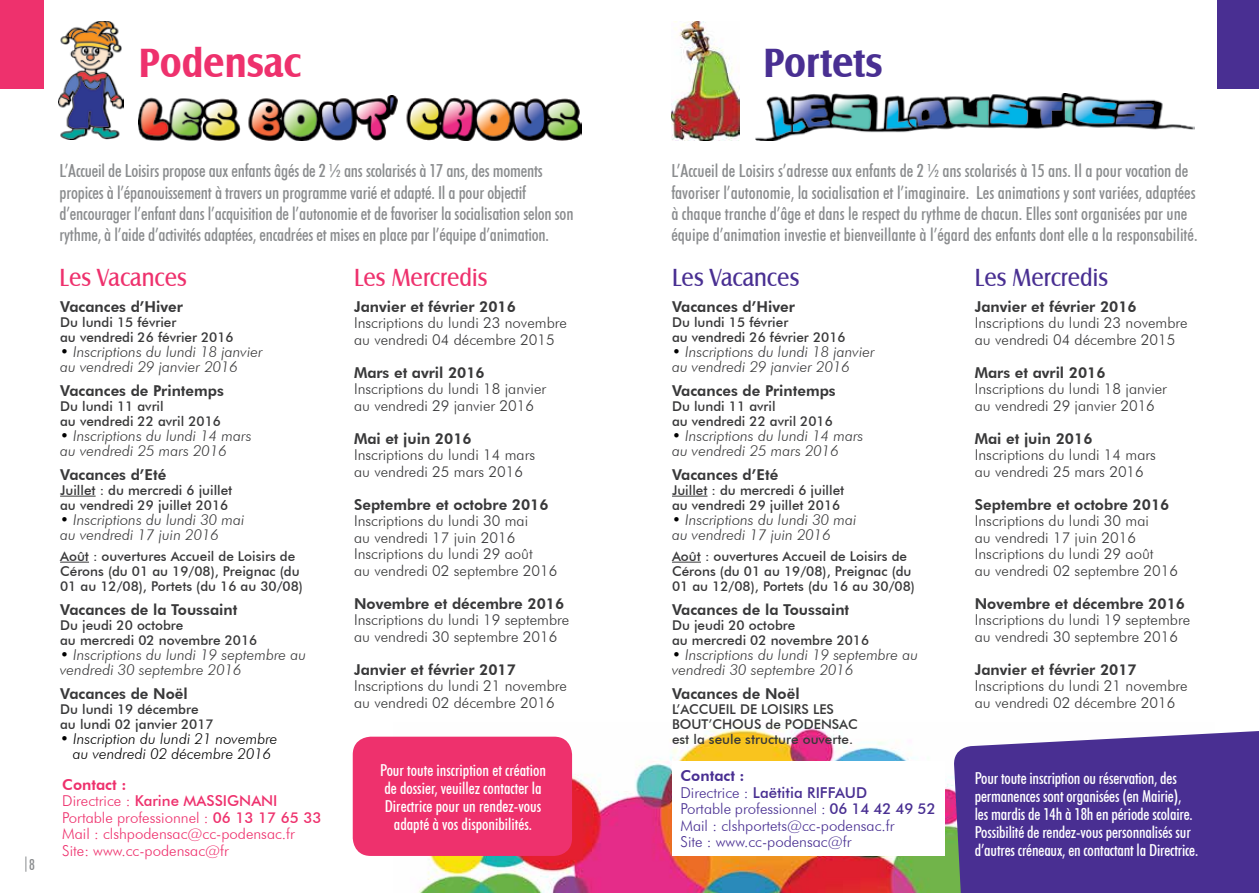
<style>
.page{position:relative;width:1259px;height:893px;background:#fff}
.page>*{position:absolute;margin:0;border:0;box-sizing:border-box;transform-origin:0 0}
.t1{font:700 42px "Castle T";color:#ee316d;scale:.9 1}
.t2{font:700 42px "Castle T";color:#492f92;scale:.9 1}
.t3{font:25.5px "Castle T";color:#ee316d;scale:.9 1}
.t4{font:25.5px "Castle T";color:#492f92;scale:.9 1}
.t5{font:500 condensed 18px/21px "Futura BT";letter-spacing:-.01em;color:#8a8c8e}
.t6{font:500 condensed 16.5px/18px "Futura BT";letter-spacing:-.01em;color:#fff}
.t7{font:300 15px/16.5px "Futura BT";color:#383839}
.t8{font:italic 300 15px/15px "Futura BT";color:#383839}
.t9{font:800 15px "Futura BT";color:#383839}
.t10{font:300 15px/16.5px "Futura BT";color:#ee316d}
.t11{font:300 15px/16.5px "Futura BT";color:#492f92}
.t12{font:italic 300 15px/15px "Futura BT";color:#000;text-align:center}
.t13{font:500 condensed 15px "Futura BT";color:#8a8c8e}
.t14{font:500 13.5px/15px "Futura BT";color:#383839}
.s1{color:#000}
.s2{font-weight:800}
.s3{font-weight:500}
</style>
<div class="page">
<svg style="left:26px;top:856px;width:1px;height:16px"></svg>
<img style="left:394px;top:722px;width:559px;height:171px">
<svg style="left:953px;top:731px;width:306px;height:162px;background:#543c97"></svg>
<div style="left:0;top:0;width:44px;height:88px;background:#ee316d"></div>
<hr style="left:672px;top:496px;width:35px;height:1px;background:#383839">
<svg style="left:672px;top:562px;width:29px;height:1px"></svg>
<hr style="left:60px;top:496px;width:36px;height:1px;background:#383839">
<svg style="left:60px;top:562px;width:29px;height:1px"></svg>
<div style="left:1218px;top:0;width:41px;height:88px;background:#492f92"></div>
<div style="left:672px;top:761px;width:272px;height:95px;background:#fff"></div>
<div style="left:353px;top:737px;width:219px;height:119px;background:#ee316d;border-radius:18px"></div>
<img style="left:59px;top:21px;width:65px;height:119px">
<img style="left:139px;top:96px;width:442px;height:44px">
<img style="left:671px;top:21px;width:68px;height:119px">
<img style="left:755px;top:94px;width:439px;height:46px">
<h1 class="t1" style="left:139px;top:39px;width:182px">Podensac</h1>
<p class="t13" style="left:29px;top:855px;width:7px">8</p>
<p class="t5" style="left:60px;top:160px;width:515px">L’Accueil de Loisirs propose aux enfants âgés de 2 ½ ans scolarisés à 17 ans, des moments propices à l’épanouissement à travers un programme varié et adapté. Il a pour objectif d’encourager l’enfant dans l’acquisition de l’autonomie et de favoriser la socialisation selon son rythme, à l’aide d’activités adaptées, encadrées et mises en place par l’équipe d’animation.</p>
<h2 class="t3" style="left:60px;top:263px;width:143px">Les Vacances</h2>
<h2 class="t3" style="left:354px;top:263px;width:149px">Les Mercredis</h2>
<p class="t9" style="left:60px;top:297px;width:124px">Vacances d’Hiver</p>
<p class="t14" style="left:60px;top:314px;width:175px">Du lundi 15 février<br>au vendredi 26 février 2016</p>
<p class="t8" style="left:60px;top:344px;width:204px"><span class="s1">•</span> Inscriptions du lundi 18 janvier au vendredi 29 janvier 2016</p>
<p class="t9" style="left:60px;top:381px;width:165px">Vacances de Printemps</p>
<p class="t14" style="left:60px;top:398px;width:162px">Du lundi 11 avril<br>au vendredi 22 avril 2016</p>
<p class="t8" style="left:60px;top:428px;width:193px"><span class="s1">•</span> Inscriptions du lundi 14 mars au vendredi 25 mars 2016</p>
<p class="t9" style="left:60px;top:465px;width:108px">Vacances d’Eté</p>
<p class="t14" style="left:60px;top:482px;width:174px">Juillet : du mercredi 6 juillet au vendredi 29 juillet 2016</p>
<p class="t8" style="left:60px;top:512px;width:186px"><span class="s1">•</span> Inscriptions du lundi 30 mai au vendredi 17 juin 2016</p>
<p class="t14" style="left:60px;top:548px;width:244px">Août : ouvertures Accueil de Loisirs de<br>Cérons (du 01 au 19/08), Preignac (du<br>01 au 12/08), Portets (du 16 au 30/08)</p>
<p class="t9" style="left:60px;top:600px;width:179px">Vacances de la Toussaint</p>
<p class="t14" style="left:60px;top:617px;width:199px">Du jeudi 20 octobre<br>au mercredi 02 novembre 2016</p>
<p class="t8" style="left:60px;top:647px;width:248px"><span class="s1">•</span> Inscriptions du lundi 19 septembre au vendredi 30 septembre 2016</p>
<p class="t9" style="left:60px;top:684px;width:129px">Vacances de Noël</p>
<p class="t14" style="left:60px;top:701px;width:155px">Du lundi 19 décembre au lundi 02 janvier 2017</p>
<p class="t12" style="left:60px;top:731px;width:219px">• Inscription du lundi 21 novembre au vendredi 02 décembre 2016</p>
<p class="t10" style="left:62px;top:776px;width:261px"><span class="s2">Contact :<br></span>Directrice : <span class="s3">Karine MASSIGNANI<br></span>Portable professionnel : <span class="s3">06 13 17 65 33<br></span>Mail : clshpodensac@cc-podensac.fr<br>Site: www.cc-podensac@fr</p>
<p class="t9" style="left:354px;top:297px;width:163px">Janvier et février 2016</p>
<p class="t7" style="left:354px;top:314px;width:214px">Inscriptions du lundi 23 novembre au vendredi 04 décembre 2015</p>
<p class="t9" style="left:354px;top:363px;width:132px">Mars et avril 2016</p>
<p class="t7" style="left:354px;top:380px;width:194px">Inscriptions du lundi 18 janvier au vendredi 29 janvier 2016</p>
<p class="t9" style="left:354px;top:429px;width:119px">Mai et juin 2016</p>
<p class="t7" style="left:354px;top:446px;width:183px">Inscriptions du lundi 14 mars au vendredi 25 mars 2016</p>
<p class="t9" style="left:354px;top:495px;width:196px">Septembre et octobre 2016</p>
<p class="t7" style="left:354px;top:512px;width:205px">Inscriptions du lundi 30 mai<br>au vendredi 17 juin 2016<br>Inscriptions du lundi 29 août<br>au vendredi 02 septembre 2016</p>
<p class="t9" style="left:354px;top:594px;width:212px">Novembre et décembre 2016</p>
<p class="t7" style="left:354px;top:611px;width:217px">Inscriptions du lundi 19 septembre au vendredi 30 septembre 2016</p>
<p class="t9" style="left:354px;top:660px;width:163px">Janvier et février 2017</p>
<p class="t7" style="left:354px;top:677px;width:214px">Inscriptions du lundi 21 novembre au vendredi 02 décembre 2016</p>
<p class="t6" style="left:380px;top:761px;width:167px;text-align:center">Pour toute inscription et création de dossier, veuillez contacter la<br>Directrice pour un rendez-vous adapté à vos disponibilités.</p>
<h1 class="t2" style="left:763px;top:39px;width:134px">Portets</h1>
<p class="t5" style="left:671px;top:160px;width:528px">L’Accueil de Loisirs s’adresse aux enfants de 2 ½ ans scolarisés à 15 ans. Il a pour vocation de favoriser l’autonomie, la socialisation et l’imaginaire. Les animations y sont variées, adaptées à chaque tranche d’âge et dans le respect du rythme de chacun. Elles sont organisées par une équipe d’animation investie et bienveillante à l’égard des enfants dont elle a la responsabilité.</p>
<h2 class="t4" style="left:672px;top:263px;width:143px">Les Vacances</h2>
<h2 class="t4" style="left:974px;top:263px;width:149px">Les Mercredis</h2>
<p class="t9" style="left:672px;top:297px;width:124px">Vacances d’Hiver</p>
<p class="t14" style="left:672px;top:314px;width:175px">Du lundi 15 février<br>au vendredi 26 février 2016</p>
<p class="t8" style="left:672px;top:344px;width:204px"><span class="s1">•</span> Inscriptions du lundi 18 janvier au vendredi 29 janvier 2016</p>
<p class="t9" style="left:672px;top:381px;width:165px">Vacances de Printemps</p>
<p class="t14" style="left:672px;top:398px;width:162px">Du lundi 11 avril<br>au vendredi 22 avril 2016</p>
<p class="t8" style="left:672px;top:428px;width:193px"><span class="s1">•</span> Inscriptions du lundi 14 mars au vendredi 25 mars 2016</p>
<p class="t9" style="left:672px;top:465px;width:108px">Vacances d’Eté</p>
<p class="t14" style="left:672px;top:482px;width:174px">Juillet : du mercredi 6 juillet au vendredi 29 juillet 2016</p>
<p class="t8" style="left:672px;top:512px;width:186px"><span class="s1">•</span> Inscriptions du lundi 30 mai au vendredi 17 juin 2016</p>
<p class="t14" style="left:672px;top:548px;width:244px">Août : ouvertures Accueil de Loisirs de<br>Cérons (du 01 au 19/08), Preignac (du<br>01 au 12/08), Portets (du 16 au 30/08)</p>
<p class="t9" style="left:672px;top:600px;width:179px">Vacances de la Toussaint</p>
<p class="t14" style="left:672px;top:617px;width:199px">Du jeudi 20 octobre<br>au mercredi 02 novembre 2016</p>
<p class="t8" style="left:672px;top:647px;width:248px"><span class="s1">•</span> Inscriptions du lundi 19 septembre au vendredi 30 septembre 2016</p>
<p class="t9" style="left:672px;top:684px;width:129px">Vacances de Noël</p>
<p class="t14" style="left:672px;top:701px;width:187px">L’ACCUEIL DE LOISIRS LES<br>BOUT’CHOUS de PODENSAC est la seule structure ouverte.</p>
<p class="t11" style="left:680px;top:768px;width:257px"><span class="s2">Contact :<br></span>Directrice : <span class="s3">Laëtitia RIFFAUD<br></span>Portable professionnel : <span class="s3">06 14 42 49 52<br></span>Mail : clshportets@cc-podensac.fr<br>Site : www.cc-podensac@fr</p>
<p class="t9" style="left:974px;top:297px;width:163px">Janvier et février 2016</p>
<p class="t7" style="left:974px;top:314px;width:214px">Inscriptions du lundi 23 novembre au vendredi 04 décembre 2015</p>
<p class="t9" style="left:974px;top:363px;width:132px">Mars et avril 2016</p>
<p class="t7" style="left:974px;top:380px;width:194px">Inscriptions du lundi 18 janvier au vendredi 29 janvier 2016</p>
<p class="t9" style="left:974px;top:429px;width:119px">Mai et juin 2016</p>
<p class="t7" style="left:974px;top:446px;width:183px">Inscriptions du lundi 14 mars au vendredi 25 mars 2016</p>
<p class="t9" style="left:974px;top:495px;width:196px">Septembre et octobre 2016</p>
<p class="t7" style="left:974px;top:512px;width:205px">Inscriptions du lundi 30 mai<br>au vendredi 17 juin 2016<br>Inscriptions du lundi 29 août<br>au vendredi 02 septembre 2016</p>
<p class="t9" style="left:974px;top:594px;width:212px">Novembre et décembre 2016</p>
<p class="t7" style="left:974px;top:611px;width:217px">Inscriptions du lundi 19 septembre au vendredi 30 septembre 2016</p>
<p class="t9" style="left:974px;top:660px;width:163px">Janvier et février 2017</p>
<p class="t7" style="left:974px;top:677px;width:214px">Inscriptions du lundi 21 novembre au vendredi 02 décembre 2016</p>
<p class="t6" style="left:974px;top:769px;width:225px">Pour toute inscription ou réservation, des permanences sont organisées (en Mairie), les mardis de 14h à 18h en période scolaire.<br>Possibilité de rendez-vous personnalisés sur d’autres créneaux, en contactant la Directrice.</p>
</div>
